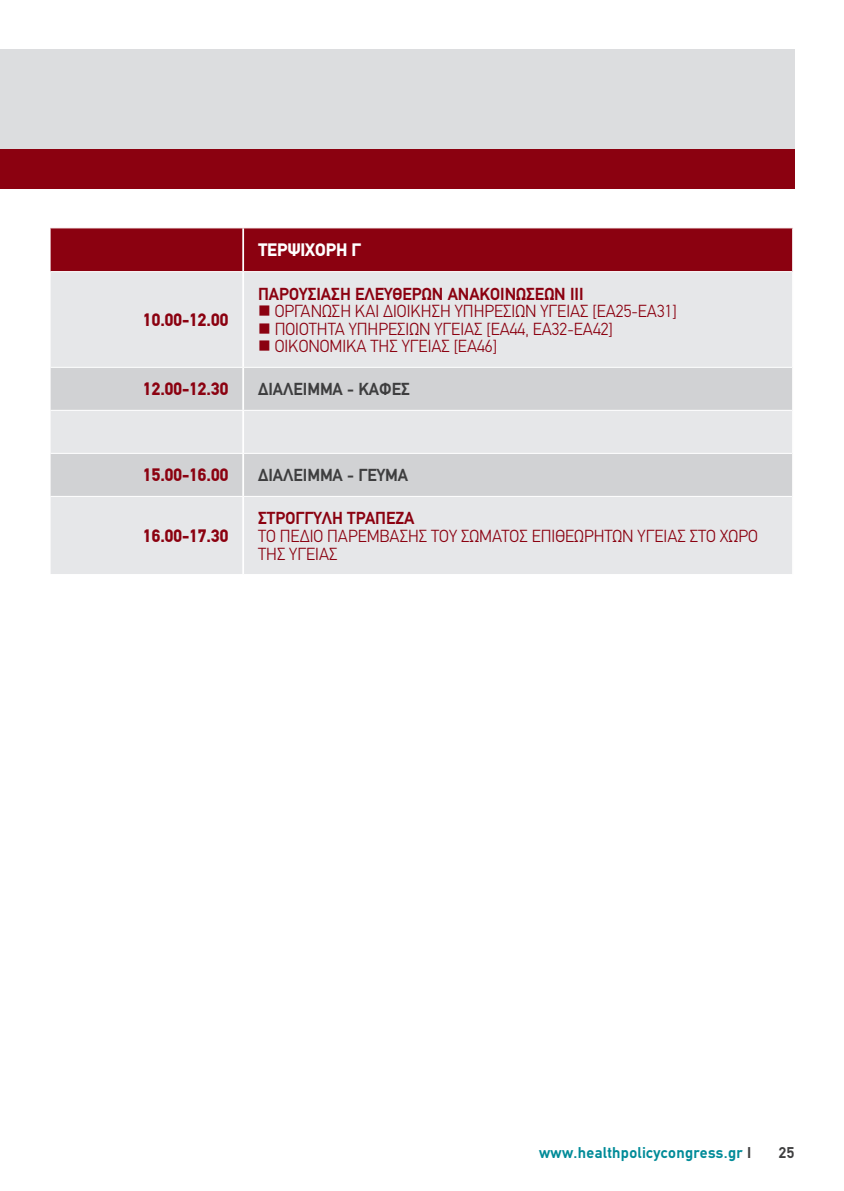
<style>
.page{position:relative;width:844px;height:1191px;background:#fff}
.page>*{position:absolute;margin:0;border:0;box-sizing:border-box;transform-origin:0 0}
.t1{font:300 17.5px/17.5px "PF Din Text";color:#8b0110}
.t2{font:700 17.5px "PF Din Text";color:#8b0110}
.t3{font:700 17.5px "CF Din";color:#8b0110}
.t4{font:700 17.5px "PF Din Text";color:#3e3e3f}
.t5{font:700 17.5px "CF Din";color:#fff}
.t6{font:700 15.75px "PF Din Text";letter-spacing:.02em;color:#008b98}
.t7{font:700 15.75px "PF Din Text";color:#3e3e3f}
.s1{color:#3e3e3f}
</style>
<div class="page">
<div style="left:0;top:50px;width:794px;height:99px;background:#dcdddf"></div>
<div style="left:0;top:149px;width:794px;height:40px;background:#8b0110"></div>
<div style="left:51px;top:228px;width:741px;height:43px;background:#8b0110"></div>
<div style="left:51px;top:272px;width:741px;height:302px;background:#e6e7e9"></div>
<svg style="left:51px;top:368px;width:741px;height:128px;background:#d8d9db"></svg>
<hr style="left:242px;top:228px;width:2px;height:43px;background:#fff">
<hr style="left:242px;top:272px;width:2px;height:95px;background:#fff">
<hr style="left:242px;top:368px;width:2px;height:42px;background:#fff">
<hr style="left:242px;top:411px;width:2px;height:42px;background:#fff">
<hr style="left:242px;top:454px;width:2px;height:42px;background:#fff">
<hr style="left:242px;top:497px;width:2px;height:77px;background:#fff">
<hr style="left:50px;top:367px;width:193px;height:1px;background:#fff">
<hr style="left:243px;top:367px;width:549px;height:1px;background:#fff">
<hr style="left:50px;top:410px;width:193px;height:1px;background:#fff">
<hr style="left:243px;top:410px;width:549px;height:1px;background:#fff">
<hr style="left:50px;top:453px;width:193px;height:1px;background:#fff">
<hr style="left:243px;top:453px;width:549px;height:1px;background:#fff">
<hr style="left:50px;top:496px;width:193px;height:1px;background:#fff">
<hr style="left:243px;top:496px;width:549px;height:1px;background:#fff">
<p class="t3" style="left:143px;top:311px;width:86px">10.00-12.00</p>
<p class="t5" style="left:258px;top:241px;width:104px">ΤΕΡΨΙΧΟΡΗ Γ</p>
<p class="t2" style="left:258px;top:283px;width:11px">ΠΑΡΟ</p>
<p class="t2" style="left:299px;top:283px;width:286px">ΥΣΙΑΣΗ ΕΛΕΥΘΕΡΩΝ ΑΝΑΚΟΙ ΝΩΣΕΩΝ III</p>
<p class="t1" style="left:258px;top:303px;width:420px">■ ΟΡΓΑΝΩΣΗ ΚΑΙ ΔΙΟΙΚΗΣΗ ΥΠΗΡΕΣΙΩΝ ΥΓΕΙΑΣ [ΕΑ25-ΕΑ31]</p>
<p class="t1" style="left:258px;top:320px;width:356px">■ ΠΟΙΟΤΗΤΑ ΥΠΗΡΕΣΙΩΝ ΥΓΕΙΑΣ [ΕΑ44, ΕΑ32-ΕΑ42]</p>
<p class="t1" style="left:258px;top:338px;width:27px">■οικονομικα</p>
<p class="t1" style="left:370px;top:338px;width:10px">τησ</p>
<p class="t1" style="left:401px;top:338px;width:9px">υγειασ</p>
<p class="t1" style="left:453px;top:338px;width:44px">[ΕΑ46]</p>
<p class="t3" style="left:143px;top:380px;width:86px">12.00-12.30</p>
<p class="t4" style="left:258px;top:379px;width:46px">ΔΙΑΛΕΙΜΜΑ</p>
<p class="t4" style="left:347px;top:379px;width:64px">- ΚΑΦΕΣ</p>
<p class="t3" style="left:143px;top:466px;width:86px">15.00-16.00</p>
<p class="t4" style="left:258px;top:465px;width:46px">ΔΙΑΛΕΙΜΜΑ</p>
<p class="t4" style="left:347px;top:465px;width:50px">- ΓΕΥΜΑ</p>
<p class="t3" style="left:143px;top:526px;width:86px">16.00-17.30</p>
<p class="t2" style="left:258px;top:508px;width:28px">ΣΤΡΟΓΓ</p>
<p class="t2" style="left:313px;top:508px;width:53px">ΥΛΗ ΤΡΑΠΕ</p>
<p class="t2" style="left:395px;top:508px;width:21px">ΖΑ</p>
<p class="t1" style="left:258px;top:527px;width:501px">ΤΟ ΠΕΔΙΟ ΠΑΡΕΜΒΑΣΗΣ ΤΟΥ ΣΩΜΑΤΟΣ ΕΠΙΘΕΩΡΗΤΩΝ ΥΓΕΙΑΣ ΣΤΟ ΧΩΡΟ<br>ΤΗΣ ΥΓΕΙΑΣ</p>
<p class="t6" style="left:539px;top:1143px;width:214px">www.healthpolicycongress.gr <span class="s1">I</span></p>
<p class="t7" style="left:778px;top:1143px;width:17px">25</p>
</div>
